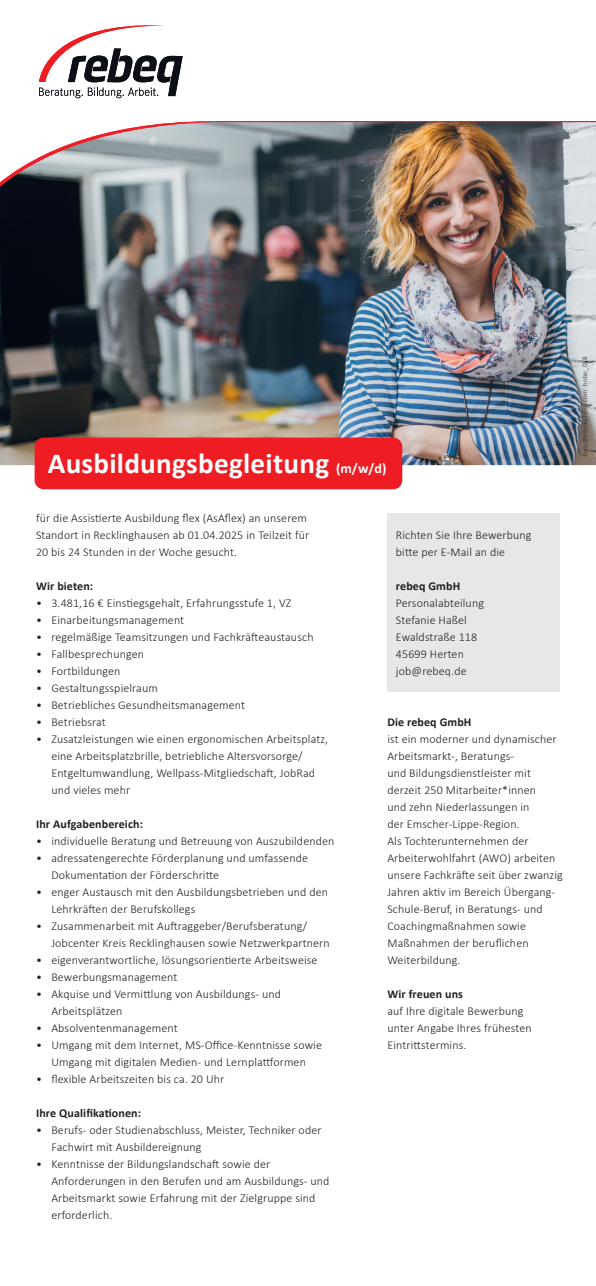
<style>
.page{position:relative;width:596px;height:1286px;background:#fff}
.page>*{position:absolute;margin:0;border:0;box-sizing:border-box;transform-origin:0 0}
.t1{font:700 29.1px "Calibri";letter-spacing:.01em;color:#fff}
.t2{font:300 12px/17px "Calibri";letter-spacing:.01em;color:#231f20}
.t3{font:700 12px "Calibri";letter-spacing:.01em;color:#231f20}
.t4{font:300 7px "Calibri";letter-spacing:.01em;color:#231f20}
.s1{font-size:14px}
</style>
<div class="page">
<img style="left:0;top:122px;width:595px;height:343px">
<div style="left:35px;top:437px;width:367px;height:52px;background:#ee1d23;border-radius:9px"></div>
<div style="left:387px;top:513px;width:172px;height:178px;background:#e6e7e9"></div>
<svg style="left:39px;top:25px;width:143px;height:73px"></svg>
<svg style="left:0;top:121px;width:236px;height:71px"></svg>
<hr style="left:216px;top:121px;width:379px;height:1px;background:#ee1f28">
<h1 class="t1" style="left:48px;top:444px;width:340px">Ausbildungsbegleitung <span class="s1">(m/w/d)</span></h1>
<p class="t2" style="left:36px;top:508px;width:274px">für die Assistierte Ausbildung flex (AsAflex) an unserem<br>Standort in Recklinghausen ab 01.04.2025 in Teilzeit für<br>20 bis 24 Stunden in der Woche gesucht.</p>
<p class="t3" style="left:36px;top:578px;width:59px">Wir bieten:</p>
<p class="t2" style="left:36px;top:593px;width:257px">• 3.481,16 € Einstiegsgehalt, Erfahrungsstufe 1, VZ</p>
<p class="t2" style="left:36px;top:610px;width:150px">• Einarbeitungsmanagement</p>
<p class="t2" style="left:36px;top:627px;width:279px">• regelmäßige Teamsitzungen und Fachkräfteaustausch</p>
<p class="t2" style="left:36px;top:644px;width:109px">• Fallbesprechungen</p>
<p class="t2" style="left:36px;top:661px;width:86px">• Fortbildungen</p>
<p class="t2" style="left:36px;top:678px;width:123px">• Gestaltungsspielraum</p>
<p class="t2" style="left:36px;top:695px;width:210px">• Betriebliches Gesundheitsmanagement</p>
<p class="t2" style="left:36px;top:712px;width:71px">• Betriebsrat</p>
<p class="t2" style="left:51px;top:729px;width:278px;text-indent:-15px">• Zusatzleistungen wie einen ergonomischen Arbeitsplatz, eine Arbeitsplatzbrille, betriebliche Altersvorsorge/ Entgeltumwandlung, Wellpass-Mitgliedschaft, JobRad und vieles mehr</p>
<p class="t3" style="left:36px;top:816px;width:108px">Ihr Aufgabenbereich:</p>
<p class="t2" style="left:36px;top:831px;width:300px">• individuelle Beratung und Betreuung von Auszubildenden</p>
<p class="t2" style="left:51px;top:848px;width:258px;text-indent:-15px">• adressatengerechte Förderplanung und umfassende<br>Dokumentation der Förderschritte</p>
<p class="t2" style="left:51px;top:882px;width:278px;text-indent:-15px">• enger Austausch mit den Ausbildungsbetrieben und den<br>Lehrkräften der Berufskollegs</p>
<p class="t2" style="left:51px;top:916px;width:279px;text-indent:-15px">• Zusammenarbeit mit Auftraggeber/Berufsberatung/<br>Jobcenter Kreis Recklinghausen sowie Netzwerkpartnern</p>
<p class="t2" style="left:36px;top:950px;width:283px">• eigenverantwortliche, lösungsorientierte Arbeitsweise</p>
<p class="t2" style="left:36px;top:967px;width:143px">• Bewerbungsmanagement</p>
<p class="t2" style="left:51px;top:984px;width:231px;text-indent:-15px">• Akquise und Vermittlung von Ausbildungs- und<br>Arbeitsplätzen</p>
<p class="t2" style="left:36px;top:1018px;width:143px">• Absolventenmanagement</p>
<p class="t2" style="left:36px;top:1035px;width:287px;text-align:center">• Umgang mit dem Internet, MS-Office-Kenntnisse sowie<br>Umgang mit digitalen Medien- und Lernplattformen</p>
<p class="t2" style="left:36px;top:1069px;width:190px">• flexible Arbeitszeiten bis ca. 20 Uhr</p>
<p class="t3" style="left:36px;top:1105px;width:106px">Ihre Qualifikationen:</p>
<p class="t2" style="left:51px;top:1120px;width:271px;text-indent:-15px">• Berufs- oder Studienabschluss, Meister, Techniker oder<br>Fachwirt mit Ausbildereignung</p>
<p class="t2" style="left:51px;top:1154px;width:279px;text-indent:-15px">• Kenntnisse der Bildungslandschaft sowie der Anforderungen in den Berufen und am Ausbildungs- und Arbeitsmarkt sowie Erfahrung mit der Zielgruppe sind erforderlich.</p>
<p class="t2" style="left:395px;top:525px;width:137px">Richten Sie Ihre Bewerbung bitte per E-Mail an die</p>
<p class="t3" style="left:395px;top:578px;width:66px">rebeq GmbH</p>
<p class="t2" style="left:395px;top:593px;width:89px">Personalabteilung<br>Stefanie Haßel<br>Ewaldstraße 118<br>45699 Herten job@rebeq.de</p>
<p class="t3" style="left:387px;top:714px;width:86px">Die rebeq GmbH</p>
<p class="t2" style="left:387px;top:729px;width:177px">ist ein moderner und dynamischer<br>Arbeitsmarkt-, Beratungs-<br>und Bildungsdienstleister mit derzeit 250 Mitarbeiter*innen<br>und zehn Niederlassungen in<br>der Emscher-Lippe-Region.<br>Als Tochterunternehmen der<br>Arbeiterwohlfahrt (AWO) arbeiten unsere Fachkräfte seit über zwanzig<br>Jahren aktiv im Bereich Übergang-<br>Schule-Beruf, in Beratungs- und<br>Coachingmaßnahmen sowie<br>Maßnahmen der beruflichen<br>Weiterbildung.</p>
<p class="t3" style="left:387px;top:986px;width:77px">Wir freuen uns</p>
<p class="t2" style="left:387px;top:1001px;width:146px">auf Ihre digitale Bewerbung unter Angabe Ihres frühesten<br>Eintrittstermins.</p>
<p class="t4" style="left:580px;top:456px;width:101px;rotate:-90deg">Foto@istockphoto.com: hobo_018</p>
</div>
